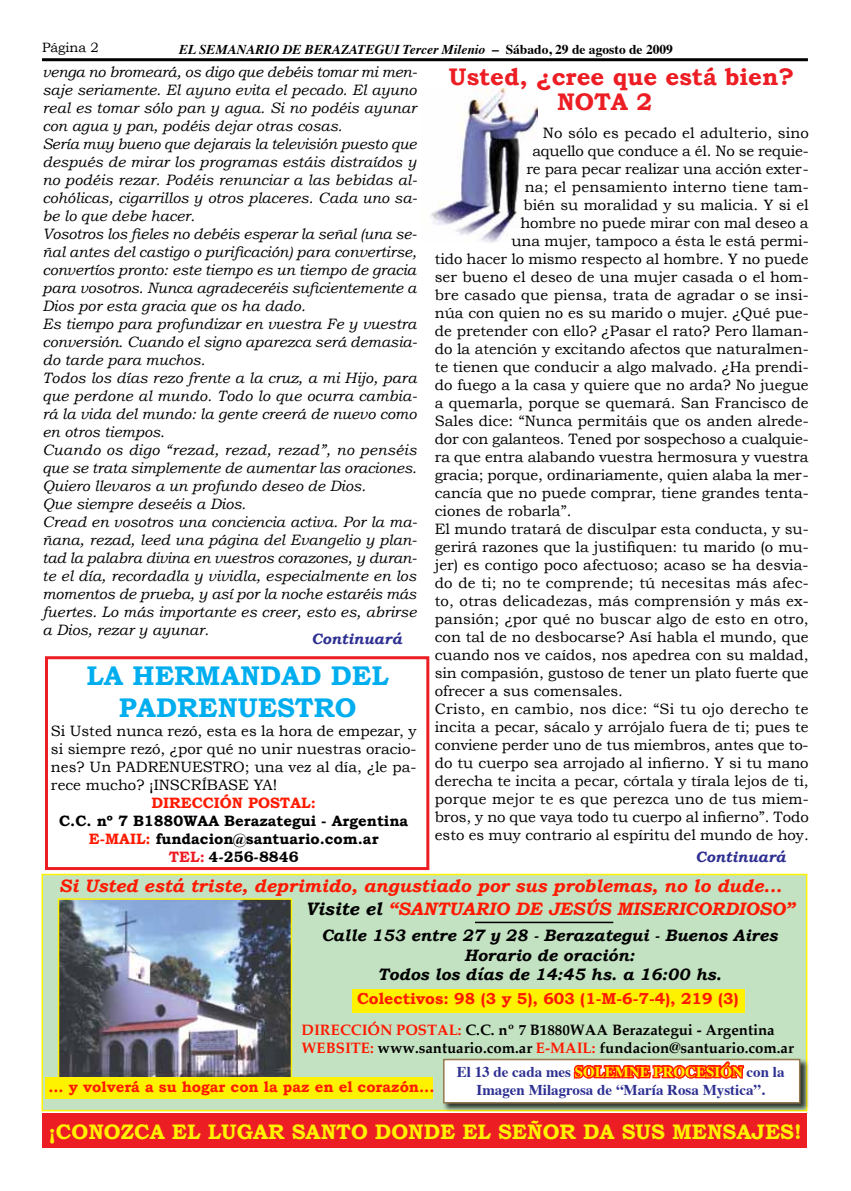
<style>
.page{position:relative;width:851px;height:1191px;background:#fff}
.page>*{position:absolute;margin:0;border:0;box-sizing:border-box;transform-origin:0 0}
.t1{font:700 27px/32.4px "Bookman Old Style";color:#00aeef;text-align:center}
.t2{font:700 24px "Bookman Old Style";color:#ed1d24}
.t3{font:700 21px "Bookman Old Style";color:#fff200}
.t4{font:italic 700 18px "Bookman Old Style";color:#ff1900}
.t5{font:italic 700 16.5px/19.8px "Bookman Old Style";color:#000;text-align:center}
.t6{font:700 15.9px "Bookman Old Style";color:#ff1900}
.t7{font:15px/18px "Bookman Old Style";color:#000;text-align:justify}
.t8{font:italic 15px/18px "Bookman Old Style";color:#000}
.t9{font:700 15px/18px "Palatino";color:#000}
.t10{font:700 15px/18px "Times";color:#2e3092;text-align:center}
.t11{font:700 15px/18px "Bookman Old Style";color:#000;text-align:center}
.t12{font:700 15px "Bookman Old Style";color:#ff1900}
.t13{font:italic 700 15px "Bookman Old Style";color:#2e3092}
.t14{font:600 15px "Bookman";color:#000}
.t15{font:italic 700 13.5px "Times";color:#000}
.t16{font:13.5px "Bookman Old Style";color:#000}
.s1{font-style:normal}
.s2{color:#ff1900}
.s3{font-family:"Bookman Old Style";font-weight:700;color:#ed1d24}
.s4{color:#000}
.s5{color:#fff200}
</style>
<div class="page">
<hr style="left:42px;top:58px;width:765px;height:3px;background:#000">
<img style="left:430px;top:116px;width:107px;height:126px">
<div style="left:45px;top:656px;width:384px;height:214px;border:3px solid #ed1d24"></div>
<div style="left:43px;top:1112px;width:764px;height:35px;background:#ed1d24"></div>
<div style="left:41px;top:873px;width:766px;height:238px;background:#c3e2c2;border:2px solid #fff200"></div>
<div style="left:442px;top:1058px;width:366px;height:54px;background:#000;opacity:.75"></div>
<div style="left:443px;top:1058px;width:357px;height:45px;background:#fff;border:2px solid #94784e"></div>
<img style="left:61px;top:901px;width:228px;height:176px">
<div style="left:58px;top:898px;width:234px;height:198px;border:2px solid #fff200"></div>
<div style="left:352px;top:989px;width:393px;height:23px;background:#fff200"></div>
<svg style="left:571px;top:1058px;width:175px;height:21px"></svg>
<hr style="left:475px;top:921px;width:138px;height:2px;background:#000">
<div style="left:45px;top:1077px;width:388px;height:21px;background:#fff200"></div>
<svg style="left:467px;top:88px;width:71px;height:28px"></svg>
<p class="t16" style="left:42px;top:39px;width:58px">Página 2</p>
<p class="t15" style="left:179px;top:37px;width:495px">EL SEMANARIO DE BERAZATEGUI Tercer Milenio <span class="s1">– Sábado, 29 de agosto de 2009</span></p>
<p class="t8" style="left:43px;top:63px;width:376px">venga no bromeará, os digo que debéis tomar mi men&shy;saje seriamente. El ayuno evita el pecado. El ayuno real es tomar sólo pan y agua. Si no podéis ayunar con agua y pan, podéis dejar otras cosas.<br>Sería muy bueno que dejarais la televisión puesto que después de mirar los programas estáis distraídos y no podéis rezar. Podéis renunciar a las bebidas al&shy;cohólicas, cigarrillos y otros placeres. Cada uno sa&shy;be lo que debe hacer.<br>Vosotros los fieles no debéis esperar la señal (una se&shy;ñal antes del castigo o purificación) para convertirse, convertíos pronto: este tiempo es un tiempo de gracia para vosotros. Nunca agradeceréis suficientemente a Dios por esta gracia que os ha dado.<br>Es tiempo para profundizar en vuestra Fe y vuestra conversión. Cuando el signo aparezca será demasia&shy;do tarde para muchos.<br>Todos los días rezo frente a la cruz, a mi Hijo, para que perdone al mundo. Todo lo que ocurra cambia&shy;rá la vida del mundo: la gente creerá de nuevo como en otros tiempos.<br>Cuando os digo “rezad, rezad, rezad”, no penséis que se trata simplemente de aumentar las oraciones.<br>Quiero llevaros a un profundo deseo de Dios.<br>Que siempre deseéis a Dios.<br>Cread en vosotros una conciencia activa. Por la ma&shy;ñana, rezad, leed una página del Evangelio y plan&shy;tad la palabra divina en vuestros corazones, y duran&shy;te el día, recordadla y vividla, especialmente en los momentos de prueba, y así por la noche estaréis más fuertes. Lo más importante es creer, esto es, abrirse a Dios, rezar y ayunar.</p>
<p class="t13" style="left:311px;top:630px;width:92px">Continuará</p>
<h1 class="t1" style="left:87px;top:659px;width:303px">LA HERMANDAD DEL<br>PADRENUESTRO</h1>
<p class="t7" style="left:51px;top:721px;width:367px">Si Usted nunca rezó, esta es la hora de empezar, y si siempre rezó, ¿por qué no unir nuestras oracio&shy;nes? Un PADRENUESTRO; una vez al día, ¿le pa&shy;rece mucho? ¡INSCRÍBASE YA!</p>
<p class="t12" style="left:151px;top:793px;width:166px">DIRECCIÓN POSTAL:</p>
<p class="t11" style="left:59px;top:811px;width:350px">C.C. nº 7 B1880WAA Berazategui - Argentina<br><span class="s2">E-MAIL:</span> fundacion@santuario.com.ar</p>
<p class="t14" style="left:169px;top:847px;width:131px"><span class="s3">TEL:</span> 4-256-8846</p>
<h2 class="t2" style="left:449px;top:63px;width:347px">Usted, ¿cree que está bien?</h2>
<h2 class="t2" style="left:557px;top:88px;width:97px">NOTA 2</h2>
<p class="t7" style="left:543px;top:124px;width:267px">No sólo es pecado el adulterio, sino</p>
<p class="t7" style="left:532px;top:142px;width:278px">aquello que conduce a él. No se requie-</p>
<p class="t7" style="left:526px;top:160px;width:284px">re para pecar realizar una acción exter-</p>
<p class="t7" style="left:525px;top:178px;width:285px">na; el pensamiento interno tiene tam-</p>
<p class="t7" style="left:523px;top:196px;width:287px">bién su moralidad y su malicia. Y si el</p>
<p class="t7" style="left:520px;top:214px;width:290px">hombre no puede mirar con mal deseo a</p>
<p class="t7" style="left:511px;top:232px;width:299px">una mujer, tampoco a ésta le está permi-</p>
<p class="t7" style="left:435px;top:250px;width:375px">tido hacer lo mismo respecto al hombre. Y no puede</p>
<p class="t7" style="left:435px;top:268px;width:375px">ser bueno el deseo de una mujer casada o el hom-</p>
<p class="t7" style="left:435px;top:286px;width:375px">bre casado que piensa, trata de agradar o se insi-</p>
<p class="t7" style="left:435px;top:304px;width:375px">núa con quien no es su marido o mujer. ¿Qué pue-</p>
<p class="t7" style="left:435px;top:322px;width:375px">de pretender con ello? ¿Pasar el rato? Pero llaman-</p>
<p class="t7" style="left:435px;top:340px;width:375px">do la atención y excitando afectos que naturalmen-</p>
<p class="t7" style="left:435px;top:358px;width:375px">te tienen que conducir a algo malvado. ¿Ha prendi-</p>
<p class="t7" style="left:435px;top:376px;width:375px">do fuego a la casa y quiere que no arda? No juegue</p>
<p class="t7" style="left:435px;top:394px;width:375px">a quemarla, porque se quemará. San Francisco de</p>
<p class="t7" style="left:435px;top:412px;width:375px">Sales dice: “Nunca permitáis que os anden alrede-</p>
<p class="t7" style="left:435px;top:430px;width:375px">dor con galanteos. Tened por sospechoso a cualquie-</p>
<p class="t7" style="left:435px;top:448px;width:375px">ra que entra alabando vuestra hermosura y vuestra</p>
<p class="t7" style="left:435px;top:466px;width:375px">gracia; porque, ordinariamente, quien alaba la mer-</p>
<p class="t7" style="left:435px;top:484px;width:375px">cancía que no puede comprar, tiene grandes tenta-</p>
<p class="t7" style="left:435px;top:502px;width:138px">ciones de robarla”.</p>
<p class="t7" style="left:435px;top:520px;width:375px">El mundo tratará de disculpar esta conducta, y su-</p>
<p class="t7" style="left:435px;top:538px;width:375px">gerirá razones que la justifiquen: tu marido (o mu-</p>
<p class="t7" style="left:435px;top:556px;width:375px">jer) es contigo poco afectuoso; acaso se ha desvia-</p>
<p class="t7" style="left:435px;top:574px;width:375px">do de ti; no te comprende; tú necesitas más afec-</p>
<p class="t7" style="left:435px;top:592px;width:375px">to, otras delicadezas, más comprensión y más ex-</p>
<p class="t7" style="left:435px;top:610px;width:375px">pansión; ¿por qué no buscar algo de esto en otro,</p>
<p class="t7" style="left:435px;top:628px;width:375px">con tal de no desbocarse? Así habla el mundo, que</p>
<p class="t7" style="left:435px;top:646px;width:375px">cuando nos ve caídos, nos apedrea con su maldad,</p>
<p class="t7" style="left:435px;top:664px;width:375px">sin compasión, gustoso de tener un plato fuerte que</p>
<p class="t7" style="left:435px;top:682px;width:190px">ofrecer a sus comensales.</p>
<p class="t7" style="left:435px;top:700px;width:375px">Cristo, en cambio, nos dice: “Si tu ojo derecho te</p>
<p class="t7" style="left:435px;top:718px;width:375px">incita a pecar, sácalo y arrójalo fuera de ti; pues te</p>
<p class="t7" style="left:435px;top:736px;width:375px">conviene perder uno de tus miembros, antes que to-</p>
<p class="t7" style="left:435px;top:754px;width:375px">do tu cuerpo sea arrojado al infierno. Y si tu mano</p>
<p class="t7" style="left:435px;top:772px;width:375px">derecha te incita a pecar, córtala y tírala lejos de ti,</p>
<p class="t7" style="left:435px;top:790px;width:375px">porque mejor te es que perezca uno de tus miem-</p>
<p class="t7" style="left:435px;top:808px;width:375px">bros, y no que vaya todo tu cuerpo al infierno”. Todo</p>
<p class="t7" style="left:435px;top:826px;width:375px">esto es muy contrario al espíritu del mundo de hoy.</p>
<p class="t13" style="left:695px;top:848px;width:92px">Continuará</p>
<p class="t4" style="left:59px;top:874px;width:724px">Si Usted está triste, deprimido, angustiado por sus problemas, no lo dude...</p>
<p class="t4" style="left:305px;top:898px;width:490px"><span class="s4">Visite el</span> “SANTUARIO DE JESÚS MISERICORDIOSO”</p>
<p class="t5" style="left:321px;top:925px;width:457px">Calle 153 entre 27 y 28 - Berazategui - Buenos Aires<br>Horario de oración:<br>Todos los días de 14:45 hs. a 16:00 hs.</p>
<p class="t6" style="left:357px;top:989px;width:383px">Colectivos: 98 (3 y 5), 603 (1-M-6-7-4), 219 (3)</p>
<p class="t9" style="left:301px;top:1021px;width:494px"><span class="s2">DIRECCIÓN POSTAL:</span> C.C. nº 7 B1880WAA Berazategui - Argentina<br><span class="s2">WEBSITE:</span> www.santuario.com.ar <span class="s2">E-MAIL:</span> fundacion@santuario.com.ar</p>
<p class="t12" style="left:48px;top:1077px;width:387px">... y volverá a su hogar con la paz en el corazón...</p>
<p class="t10" style="left:457px;top:1061px;width:329px">El 13 de cada mes <span class="s5">SOLEMNE PROCESIÓN</span> con la<br>Imagen Milagrosa de “María Rosa Mystica”.</p>
<h3 class="t3" style="left:48px;top:1119px;width:754px">¡CONOZCA EL LUGAR SANTO DONDE EL SEÑOR DA SUS MENSAJES!</h3>
</div>
